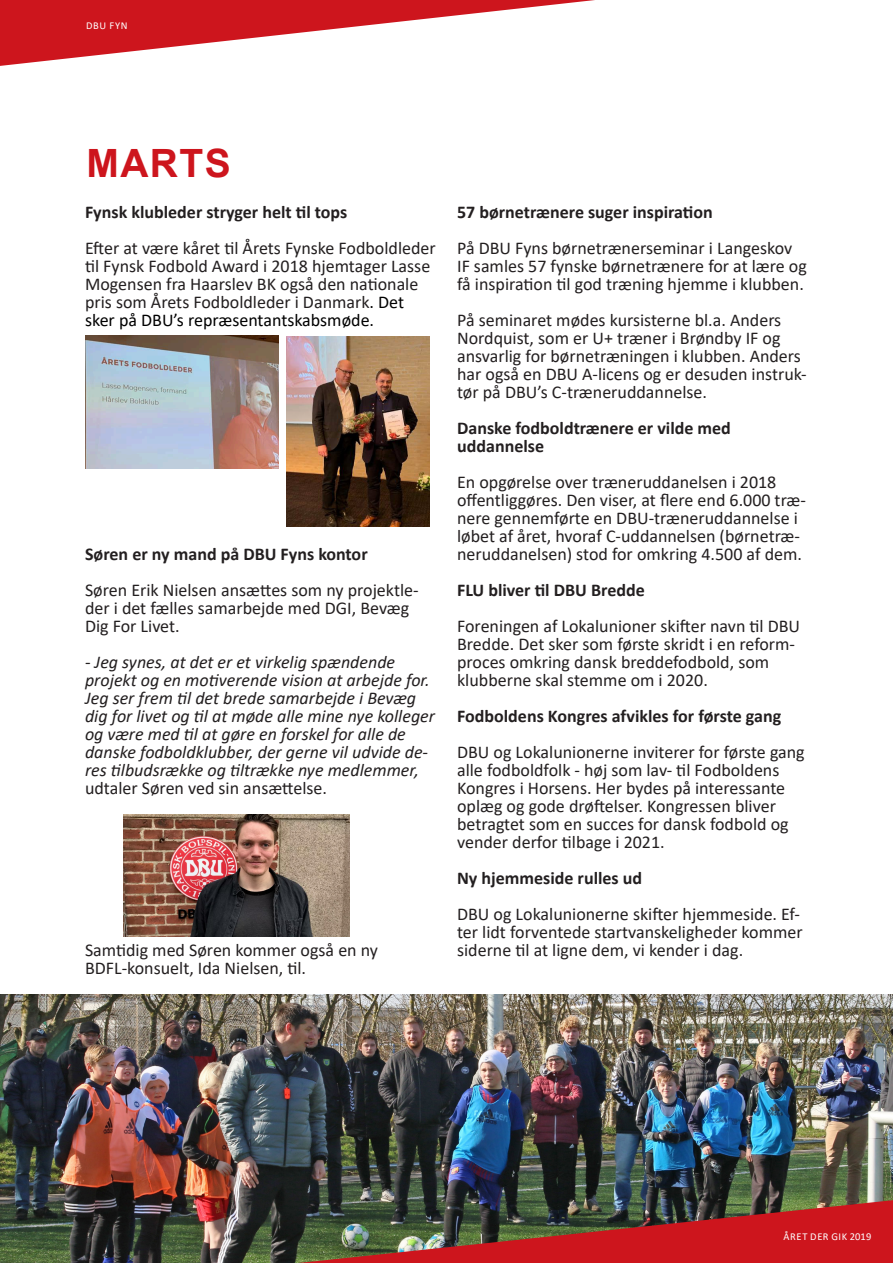
<style>
.page{position:relative;width:893px;height:1263px;background:#fff}
.page>*{position:absolute;margin:0;border:0;box-sizing:border-box;transform-origin:0 0}
.Overskrift{font:700 39px "Arial";letter-spacing:.035em;color:#cd151d}
.Brød{font:18px/18px "Calibri";color:#231f20}
.Brød-2{font:italic 18px/18px "Calibri";color:#231f20}
.Brød-3{font:700 18px "Calibri";color:#231f20}
.t1{font:10.5px "Calibri";letter-spacing:.055em;color:#fff}
.s1{color:#000}
.s2{font-style:normal}
</style>
<div class="page">
<img style="left:0;top:994px;width:893px;height:269px">
<img style="left:85px;top:336px;width:194px;height:133px">
<img style="left:286px;top:336px;width:143px;height:191px">
<img style="left:123px;top:814px;width:227px;height:123px">
<img style="left:299px;top:1200px;width:594px;height:63px">
<svg style="left:0;top:0;width:595px;height:66px"></svg>
<p class="t1" style="left:86px;top:18px;width:43px">DBU FYN</p>
<p class="Overskrift" style="left:87px;top:136px;width:146px">MARTS</p>
<p class="Brød-3" style="left:85px;top:200px;width:264px">Fynsk klubleder stryger helt til tops</p>
<p class="Brød" style="left:85px;top:239px;width:352px">Efter at være kåret til Årets Fynske Fodboldleder til Fynsk Fodbold Award i 2018 hjemtager Lasse Mogensen fra Haarslev BK også den nationale pris som Årets Fodboldleder i Danmark<span class="s1">. Det sker på DBU’s repræsentantskabsmøde.</span></p>
<p class="Brød-3" style="left:85px;top:542px;width:284px">Søren er ny mand på DBU Fyns kontor</p>
<p class="Brød" style="left:85px;top:581px;width:335px">Søren Erik Nielsen ansættes som ny projektle&shy;der i det fælles samarbejde med DGI, Bevæg<br>Dig For Livet.</p>
<p class="Brød-2" style="left:85px;top:653px;width:351px">- Jeg synes, at det er et virkelig spændende projekt og en motiverende vision at arbejde for.<br>Jeg ser frem til det brede samarbejde i Bevæg dig for livet og til at møde alle mine nye kolleger og være med til at gøre en forskel for alle de danske fodboldklubber, der gerne vil udvide de&shy;res tilbudsrække og tiltrække nye medlemmer, <span class="s2">udtaler Søren ved sin ansættelse.</span></p>
<p class="Brød" style="left:85px;top:941px;width:295px">Samtidig med Søren kommer også en ny<br>BDFL-konsuelt, Ida Nielsen, til.</p>
<p class="Brød-3" style="left:457px;top:200px;width:257px">57 børnetrænere suger inspiration</p>
<p class="Brød" style="left:457px;top:239px;width:351px">På DBU Fyns børnetrænerseminar i Langeskov<br>IF samles 57 fynske børnetrænere for at lære og få inspiration til god træning hjemme i klubben.</p>
<p class="Brød" style="left:457px;top:311px;width:351px">På seminaret mødes kursisterne bl.a. Anders Nordquist, som er U+ træner i Brøndby IF og ansvarlig for børnetræningen i klubben. Anders har også en DBU A-licens og er desuden instruk&shy;tør på DBU’s C-træneruddannelse.</p>
<p class="Brød-3" style="left:457px;top:416px;width:275px">Danske fodboldtrænere er vilde med</p>
<p class="Brød-3" style="left:457px;top:434px;width:88px">uddannelse</p>
<p class="Brød" style="left:457px;top:473px;width:350px">En opgørelse over træneruddanelsen i 2018 offentliggøres. Den viser, at flere end 6.000 træ&shy;nere gennemførte en DBU-træneruddannelse i løbet af året, hvoraf C-uddannelsen (børnetræ&shy;neruddanelsen) stod for omkring 4.500 af dem.</p>
<p class="Brød-3" style="left:457px;top:578px;width:189px">FLU bliver til DBU Bredde</p>
<p class="Brød" style="left:457px;top:617px;width:345px">Foreningen af Lokalunioner skifter navn til DBU Bredde. Det sker som første skridt i en reform&shy;proces omkring dansk breddefodbold, som klubberne skal stemme om i 2020.</p>
<p class="Brød-3" style="left:457px;top:704px;width:326px">Fodboldens Kongres afvikles for første gang</p>
<p class="Brød" style="left:457px;top:743px;width:349px">DBU og Lokalunionerne inviterer for første gang alle fodboldfolk - høj som lav- til Fodboldens Kongres i Horsens. Her bydes på interessante oplæg og gode drøftelser. Kongressen bliver betragtet som en succes for dansk fodbold og vender derfor tilbage i 2021.</p>
<p class="Brød-3" style="left:457px;top:866px;width:187px">Ny hjemmeside rulles ud</p>
<p class="Brød" style="left:457px;top:905px;width:347px">DBU og Lokalunionerne skifter hjemmeside. Ef&shy;ter lidt forventede startvanskeligheder kommer siderne til at ligne dem, vi kender i dag.</p>
<p class="t1" style="left:783px;top:1229px;width:89px">ÅRET DER GIK 2019</p>
</div>
